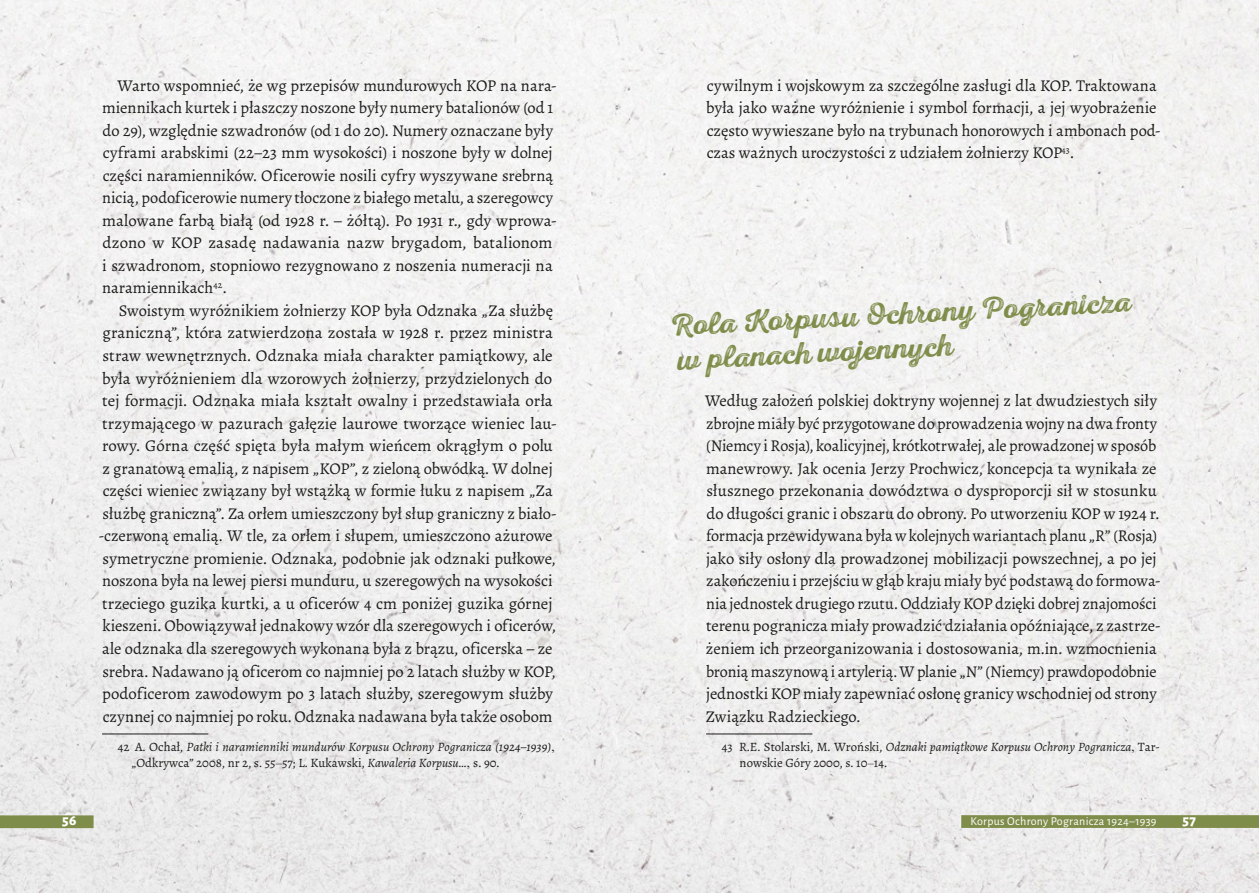
<style>
.page{position:relative;width:1259px;height:893px;background:#fff}
.page>*{position:absolute;margin:0;border:0;box-sizing:border-box;transform-origin:0 0}
.Nagłówek{font:31.5px/34.5px "Nexa Rust Script S 03";color:#7f8d4b}
.Akapit{font:16.5px/22.5px "Alegreya";color:#1c1c1b}
.Akapit_otwierający{font:16.5px/22.5px "Alegreya";letter-spacing:-.005em;color:#1c1c1b}
.t1{font:800 15px "Alegreya Sans";color:#fff}
.Przypis_dolny{font:italic 12.75px/15.3px "Alegreya";letter-spacing:.005em;color:#1c1c1b}
.Przypis_dolny-2{font:12.75px/15.3px "Alegreya";color:#1c1c1b}
.t2{font:12px "Alegreya Sans";letter-spacing:.025em;color:#fff}
.s1{font-style:normal}
.s2{font-family:"Times New Roman";font-style:normal}
.s3{font-style:italic}
.s4{font-family:"Times New Roman"}
</style>
<div class="page">
<img style="left:0;top:0;width:1259px;height:893px">
<div style="left:0;top:815px;width:94px;height:13px;background:#7f8d4b"></div>
<div style="left:961px;top:815px;width:298px;height:13px;background:#7f8d4b"></div>
<hr style="left:102px;top:734px;width:106px;height:1px;background:#1c1c1b">
<hr style="left:706px;top:734px;width:106px;height:1px;background:#1c1c1b">
<p class="Akapit" style="left:102px;top:74px;width:456px;text-indent:15px">Warto wspomnieć, że wg przepisów mundurowych KOP na nara&shy;miennikach kurtek i płaszczy noszone były numery batalionów (od 1 do 29), względnie szwadronów (od 1 do 20). Numery oznaczane były cyframi arabskimi (22–23 mm wysokości) i noszone były w dolnej części naramienników. Oficerowie nosili cyfry wyszywane srebrną nicią, podoficerowie numery tłoczone z białego metalu, a szeregowcy malowane farbą białą (od 1928 r. – żółtą). Po 1931 r., gdy wprowa&shy;dzono w KOP zasadę nadawania nazw brygadom, batalionom i szwadronom, stopniowo rezygnowano z noszenia numeracji na naramiennikach<sup>42</sup>.</p>
<p class="Akapit" style="left:99px;top:299px;width:459px;text-indent:20px">Swoistym wyróżnikiem żołnierzy KOP była Odznaka „Za służbę graniczną”, która zatwierdzona została w 1928 r. przez ministra straw wewnętrznych. Odznaka miała charakter pamiątkowy, ale była wyróżnieniem dla wzorowych żołnierzy, przydzielonych do tej formacji. Odznaka miała kształt owalny i przedstawiała orła trzymającego w pazurach gałęzie laurowe tworzące wieniec lau&shy;rowy. Górna część spięta była małym wieńcem okrągłym o polu z granatową emalią, z napisem „KOP”, z zieloną obwódką. W dolnej części wieniec związany był wstążką w formie łuku z napisem „Za służbę graniczną”. Za orłem umieszczony był słup graniczny z biało--czerwoną emalią. W tle, za orłem i słupem, umieszczono ażurowe symetryczne promienie. Odznaka, podobnie jak odznaki pułkowe, noszona była na lewej piersi munduru, u szeregowych na wysokości trzeciego guzika kurtki, a u oficerów 4 cm poniżej guzika górnej kieszeni. Obowiązywał jednakowy wzór dla szeregowych i oficerów, ale odznaka dla szeregowych wykonana była z brązu, oficerska – ze srebra. Nadawano ją oficerom co najmniej po 2 latach służby w KOP, podoficerom zawodowym po 3 latach służby, szeregowym służby czynnej co najmniej po roku. Odznaka nadawana była także osobom</p>
<p class="Przypis_dolny" style="left:131px;top:740px;width:425px;text-indent:-14px"><span class="s1">42 A. Ochał,</span> Patki i naramienniki mundurów Korpusu Ochrony Pogranicza (1924–1939)<span class="s2">, </span><span class="s1">„Odkrywca” 2008, nr 2, s. 55</span><span class="s2">–</span><span class="s1">57; L. Kukawski,</span> Kawaleria Korpusu…<span class="s2">,</span> <span class="s1">s. 90.</span></p>
<p class="Akapit" style="left:706px;top:74px;width:456px">cywilnym i wojskowym za szczególne zasługi dla KOP. Traktowana była jako ważne wyróżnienie i symbol formacji, a jej wyobrażenie często wywieszane było na trybunach honorowych i ambonach pod&shy;czas ważnych uroczystości z udziałem żołnierzy KOP<sup>43</sup>.</p>
<p class="Nagłówek" style="left:670px;top:307px;width:462px;rotate:-3deg">Rola Korpusu Ochrony Pogranicza w planach wojennych</p>
<p class="Akapit_otwierający" style="left:705px;top:389px;width:457px">Według założeń polskiej doktryny wojennej z lat dwudziestych siły zbrojne miały być przygotowane do prowadzenia wojny na dwa fronty (Niemcy i Rosja), koalicyjnej, krótkotrwałej, ale prowadzonej w sposób manewrowy. Jak ocenia Jerzy Prochwicz, koncepcja ta wynikała ze słusznego przekonania dowództwa o dysproporcji sił w stosunku do długości granic i obszaru do obrony. Po utworzeniu KOP w 1924 r. formacja przewidywana była w kolejnych wariantach planu „R” (Rosja) jako siły osłony dla prowadzonej mobilizacji powszechnej, a po jej zakończeniu i przejściu w głąb kraju miały być podstawą do formowa&shy;nia jednostek drugiego rzutu. Oddziały KOP dzięki dobrej znajomości terenu pogranicza miały prowadzić działania opóźniające, z zastrze&shy;żeniem ich przeorganizowania i dostosowania, m.in. wzmocnienia bronią maszynową i artylerią. W planie „N” (Niemcy) prawdopodobnie jednostki KOP miały zapewniać osłonę granicy wschodniej od strony Związku Radzieckiego.</p>
<p class="Przypis_dolny-2" style="left:739px;top:740px;width:422px;text-indent:-18px">43 R.E. Stolarski, M. Wroński, <span class="s3">Odznaki pamiątkowe Korpusu Ochrony Pogranicza</span><span class="s4">,</span> Tar&shy;nowskie Góry 2000, s. 10<span class="s4">–</span>14.</p>
<p class="t1" style="left:62px;top:809px;width:16px">56</p>
<p class="t2" style="left:970px;top:813px;width:188px">Korpus Ochrony Pogranicza 1924–1939</p>
<p class="t1" style="left:1182px;top:809px;width:15px">57</p>
</div>
